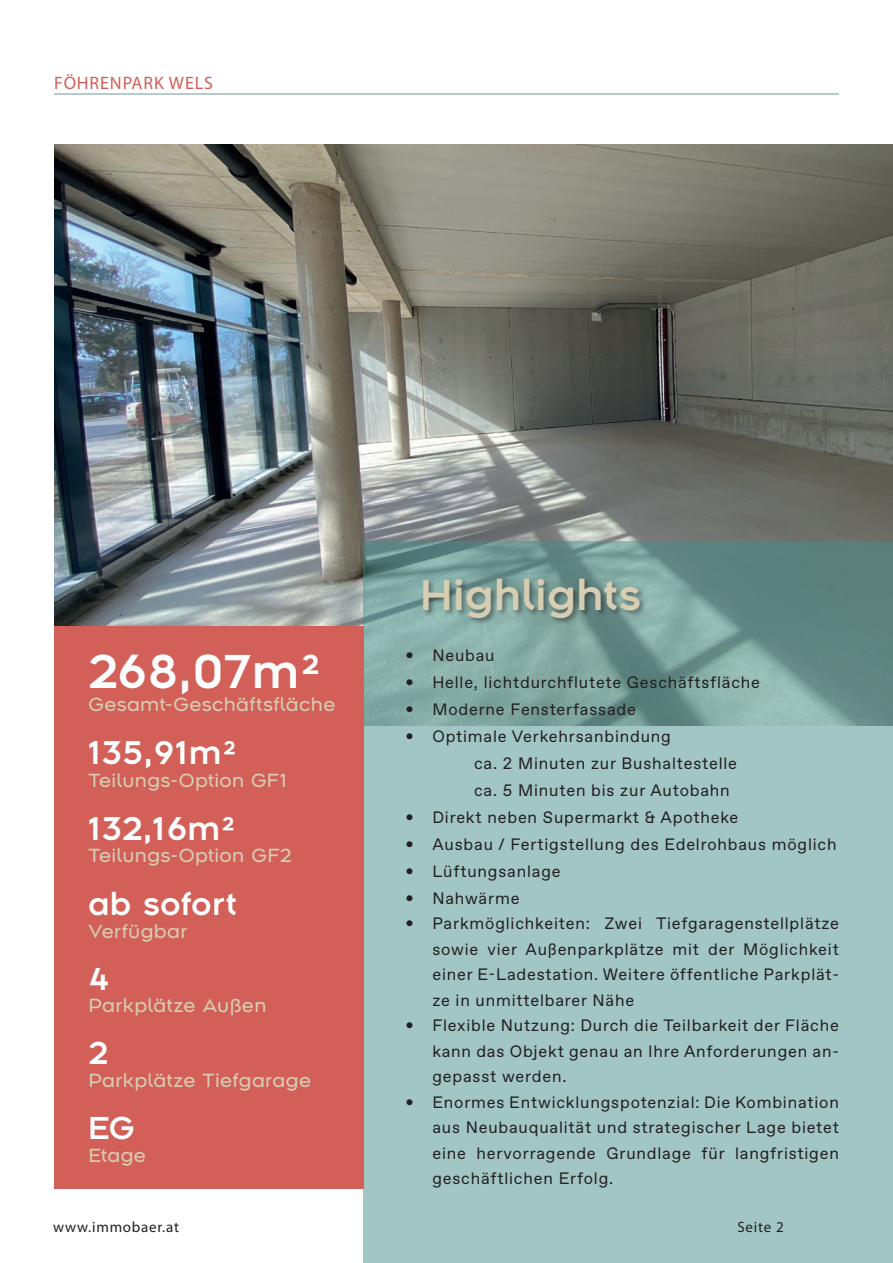
<style>
.page{position:relative;width:893px;height:1263px;background:#fff}
.page>*{position:absolute;margin:0;border:0;box-sizing:border-box;transform-origin:0 0}
.t1{font:500 45px "Bonn BF";letter-spacing:.05em;color:#fff}
.t2{font:500 40.5px "Bonn BF";letter-spacing:.04em;color:#d6cdb2}
.t3{font:500 31.05px "Bonn BF";letter-spacing:.05em;color:#fff}
.t4{font:500 30px "Bonn BF";letter-spacing:.05em;color:#fff}
.t5{font:18px "Bonn BF";letter-spacing:.055em;color:#d6cdb2}
.t6{font:18px "Myriad Pro";letter-spacing:.05em;color:#d26058}
.t7{font:16.5px/25.5px "Favorit Pro";letter-spacing:.05em;color:#231f20;text-align:justify}
.t8{font:15px "Myriad Pro";letter-spacing:.05em;color:#231f20}
</style>
<div class="page">
<hr style="left:54px;top:93px;width:785px;height:2px;background:#9cbcba">
<img style="left:54px;top:144px;width:839px;height:482px">
<svg style="left:363px;top:541px;width:530px;height:722px;fill:#a2c6c4"></svg>
<div style="left:54px;top:626px;width:309px;height:562px;background:#d26058"></div>
<div style="left:422px;top:577px;width:225px;height:48px;background:#231f20;opacity:.5"></div>
<p class="t6" style="left:54px;top:72px;width:161px">FÖHRENPARK WELS</p>
<h1 class="t1" style="left:89px;top:642px;width:233px">268,07m²</h1>
<p class="t5" style="left:89px;top:693px;width:248px">Gesamt-Geschäftsfläche</p>
<h3 class="t3" style="left:89px;top:732px;width:149px">135,91m²</h3>
<p class="t5" style="left:89px;top:769px;width:200px">Teilungs-Option GF1</p>
<h3 class="t3" style="left:89px;top:808px;width:147px">132,16m²</h3>
<p class="t5" style="left:89px;top:844px;width:204px">Teilungs-Option GF2</p>
<h3 class="t4" style="left:89px;top:884px;width:149px">ab sofort</h3>
<p class="t5" style="left:89px;top:919px;width:100px">Verfügbar</p>
<h3 class="t4" style="left:89px;top:959px;width:21px">4</h3>
<p class="t5" style="left:89px;top:994px;width:179px">Parkplätze Außen</p>
<h3 class="t4" style="left:89px;top:1034px;width:20px">2</h3>
<p class="t5" style="left:89px;top:1069px;width:223px">Parkplätze Tiefgarage</p>
<h3 class="t4" style="left:89px;top:1108px;width:47px">EG</h3>
<p class="t5" style="left:89px;top:1144px;width:58px">Etage</p>
<h2 class="t2" style="left:421px;top:568px;width:221px">Highlights</h2>
<p class="t7" style="left:405px;top:642px;width:91px">• Neubau</p>
<p class="t7" style="left:405px;top:669px;width:356px">• Helle, lichtdurchflutete Geschäftsfläche</p>
<p class="t7" style="left:405px;top:696px;width:232px">• Moderne Fensterfassade</p>
<p class="t7" style="left:474px;top:722px;width:265px;line-height:27px;text-align:left;text-indent:-69px">• Optimale Verkehrsanbindung<br>ca. 2 Minuten zur Bushaltestelle ca. 5 Minuten bis zur Autobahn</p>
<p class="t7" style="left:405px;top:804px;width:334px">• Direkt neben Supermarkt &amp; Apotheke</p>
<p class="t7" style="left:405px;top:831px;width:433px">• Ausbau / Fertigstellung des Edelrohbaus möglich</p>
<p class="t7" style="left:405px;top:858px;width:157px">• Lüftungsanlage</p>
<p class="t7" style="left:405px;top:885px;width:116px">• Nahwärme</p>
<p class="t7" style="left:432px;top:910px;width:408px;text-indent:-27px">• Parkmöglichkeiten: Zwei Tiefgaragenstellplätze sowie vier Außenparkplätze mit der Möglichkeit einer E-Ladestation. Weitere öffentliche Parkplät&shy;ze in unmittelbarer Nähe</p>
<p class="t7" style="left:432px;top:1012px;width:408px;text-indent:-27px">• Flexible Nutzung: Durch die Teilbarkeit der Fläche kann das Objekt genau an Ihre Anforderungen an&shy;gepasst werden.</p>
<p class="t7" style="left:432px;top:1089px;width:408px;text-indent:-27px">• Enormes Entwicklungspotenzial: Die Kombination aus Neubauqualität und strategischer Lage bietet eine hervorragende Grundlage für langfristigen geschäftlichen Erfolg.</p>
<p class="t8" style="left:53px;top:1218px;width:127px">www.immobaer.at</p>
<p class="t8" style="left:737px;top:1218px;width:48px">Seite 2</p>
</div>
